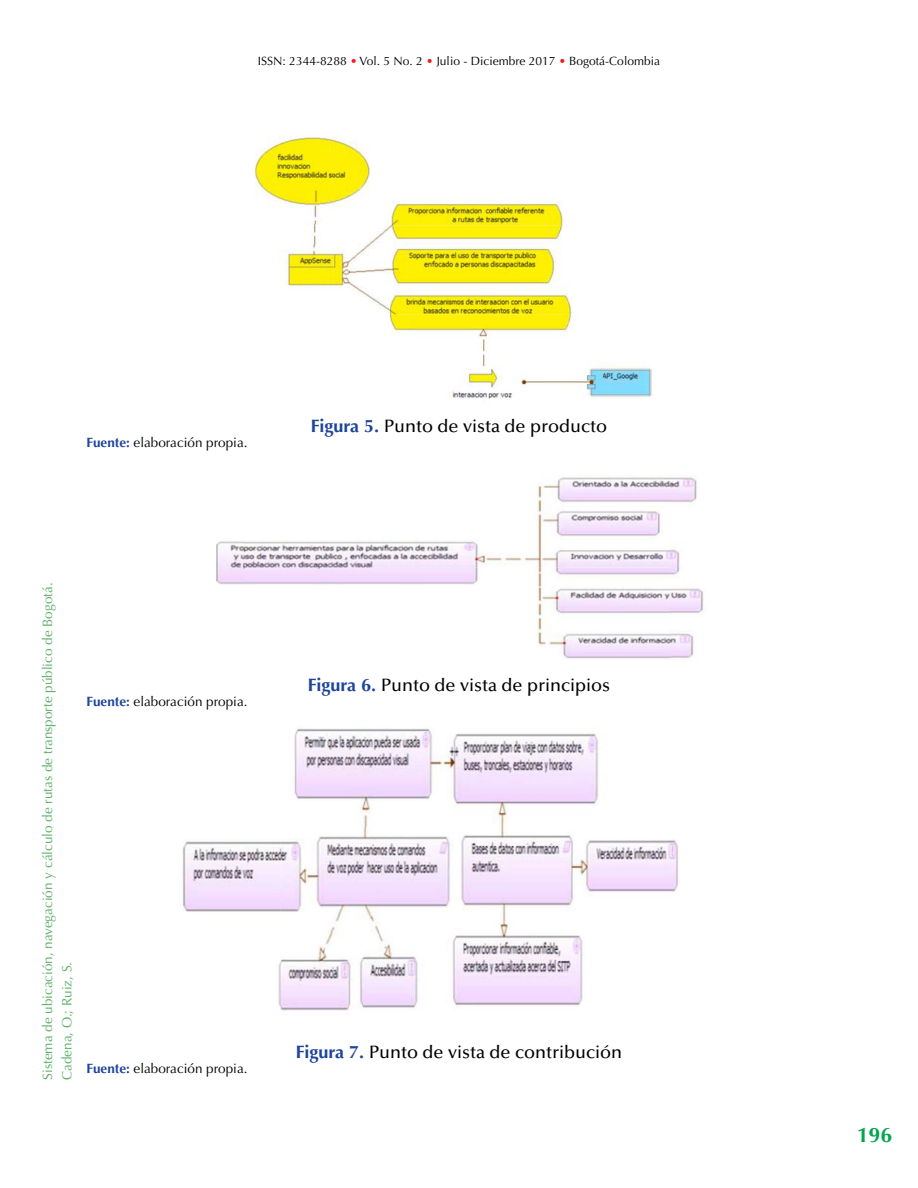
<style>
.page{position:relative;width:918px;height:1188px;background:#fff}
.page>*{position:absolute;margin:0;border:0;box-sizing:border-box;transform-origin:0 0}
.t1{font:700 21px "Optima LT Std";color:#00a651}
.t2{font:500 18px "Optima LT Std";color:#000}
.t3{font:13.5px/19.2px "Optima LT Std";color:#59ae65}
.t4{font:13.5px "Optima LT Std";color:#000}
.t5{font:12px "Optima LT Std";color:#000}
.s1{color:#ed1d24}
.s2{font-weight:700;color:#1d449c}
</style>
<div class="page">
<img style="left:255px;top:136px;width:397px;height:263px">
<img style="left:216px;top:476px;width:488px;height:183px">
<img style="left:183px;top:728px;width:495px;height:283px">
<p class="t5" style="left:258px;top:54px;width:404px">ISSN: 2344-8288 <span class="s1">•</span> Vol. 5 No. 2 <span class="s1">•</span> Julio - Diciembre 2017 <span class="s1">•</span> Bogotá-Colombia</p>
<p class="t4" style="left:86px;top:435px;width:163px"><span class="s2">Fuente:</span> elaboración propia.</p>
<p class="t2" style="left:311px;top:416px;width:298px"><span class="s2">Figura 5.</span> Punto de vista de producto</p>
<p class="t3" style="left:38px;top:1080px;width:499px;rotate:-90deg">Sistema de ubicación, navegación y cálculo de rutas de transporte público de Bogotá.<br>Cadena, O.; Ruiz, S.</p>
<p class="t4" style="left:86px;top:694px;width:163px"><span class="s2">Fuente:</span> elaboración propia.</p>
<p class="t4" style="left:86px;top:1061px;width:163px"><span class="s2">Fuente:</span> elaboración propia.</p>
<p class="t2" style="left:308px;top:675px;width:304px"><span class="s2">Figura 6.</span> Punto de vista de principios</p>
<p class="t2" style="left:296px;top:1042px;width:328px"><span class="s2">Figura 7.</span> Punto de vista de contribución</p>
<p class="t1" style="left:857px;top:1123px;width:37px">196</p>
</div>
